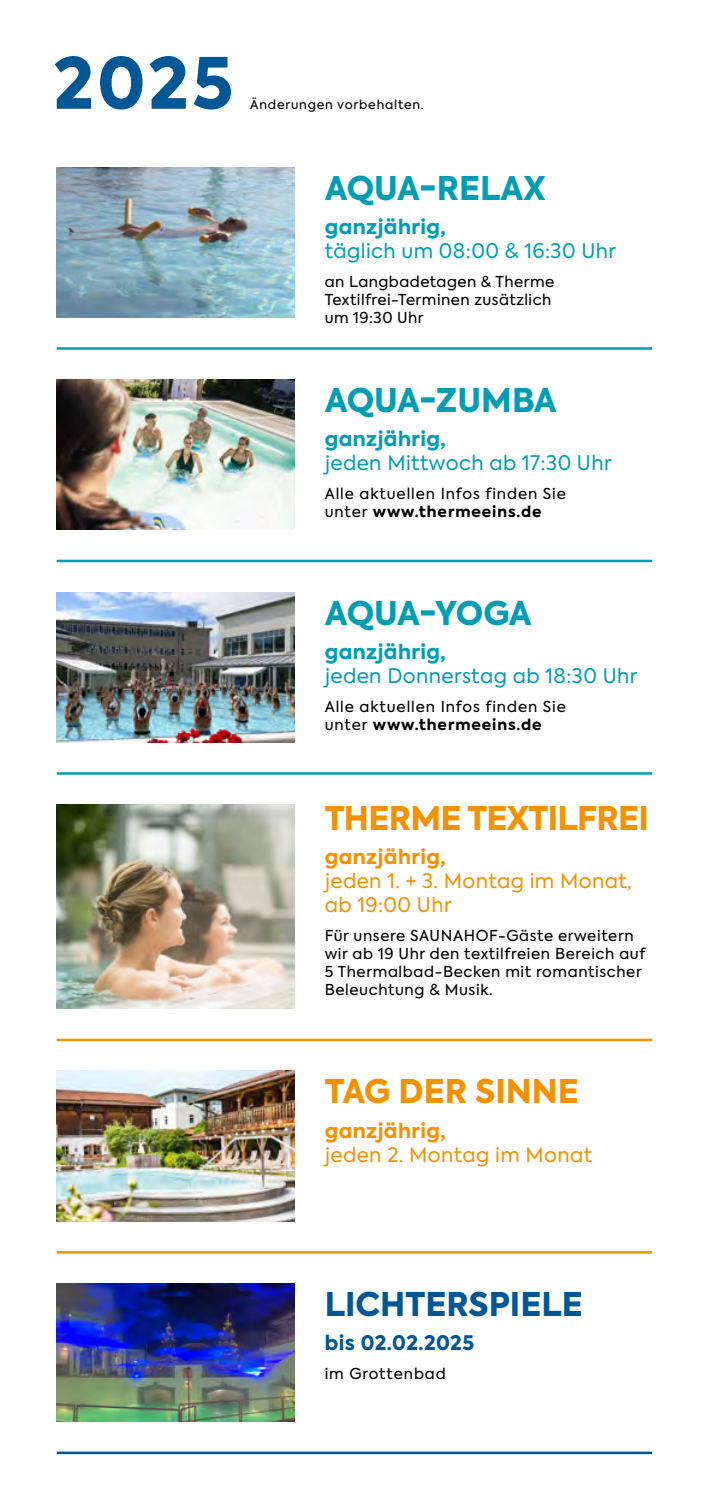
<style>
.page{position:relative;width:709px;height:1489px;background:#fff}
.page>*{position:absolute;margin:0;border:0;box-sizing:border-box;transform-origin:0 0}
.t1{font:800 70px "Axiforma";color:#005795}
.t2{font:800 32.5px "Axiforma";color:#009eb5}
.t3{font:800 32.5px "Axiforma";letter-spacing:-.02em;color:#f39200}
.t4{font:800 32.5px "Axiforma";color:#005795}
.t5{font:800 32.5px "Axiforma";color:#f39200}
.t6{font:800 32.5px "Axiforma";letter-spacing:-.02em;color:#009eb5}
.t7{font:20px "Axiforma";letter-spacing:.02em;color:#009eb5}
.t8{font:20px/24px "Axiforma";letter-spacing:.02em;color:#f39200}
.t9{font:800 20px "Axiforma";letter-spacing:.02em;color:#009eb5}
.t10{font:800 20px "Axiforma";letter-spacing:.02em;color:#f39200}
.t11{font:800 20px "Axiforma";letter-spacing:.02em;color:#005795}
.t12{font:15px/18px "Axiforma";letter-spacing:.04em;color:#000}
.t13{font:15px/18px "Axiforma";letter-spacing:.06em;color:#000}
.t14{font:12.5px "Axiforma";letter-spacing:.06em;color:#000}
.s1{font-weight:800}
</style>
<div class="page">
<img style="left:57px;top:379px;width:238px;height:151px">
<hr style="left:57px;top:559px;width:595px;height:3px;background:#009eb5">
<img style="left:57px;top:167px;width:238px;height:150px">
<hr style="left:57px;top:347px;width:595px;height:3px;background:#009eb5">
<img style="left:57px;top:592px;width:238px;height:150px">
<hr style="left:57px;top:772px;width:595px;height:2px;background:#009eb5">
<hr style="left:57px;top:1038px;width:595px;height:3px;background:#f39200">
<img style="left:57px;top:804px;width:238px;height:204px">
<img style="left:57px;top:1283px;width:238px;height:138px">
<hr style="left:57px;top:1451px;width:595px;height:2px;background:#005795">
<img style="left:57px;top:1070px;width:238px;height:151px">
<hr style="left:57px;top:1250px;width:595px;height:3px;background:#f39200">
<h1 class="t1" style="left:53px;top:35px;width:182px">2025</h1>
<p class="t14" style="left:250px;top:96px;width:175px">Änderungen vorbehalten.</p>
<h2 class="t2" style="left:325px;top:165px;width:222px">AQUA-RELAX</h2>
<h3 class="t9" style="left:325px;top:212px;width:123px">ganzjährig,</h3>
<h3 class="t7" style="left:325px;top:238px;width:293px">täglich um 08:00 &amp; 16:30 Uhr</h3>
<p class="t12" style="left:325px;top:273px;width:231px">an Langbadetagen &amp; Therme<br>Textilfrei-Terminen zusätzlich um 19:30 Uhr</p>
<h2 class="t2" style="left:325px;top:377px;width:234px">AQUA-ZUMBA</h2>
<h3 class="t9" style="left:325px;top:425px;width:123px">ganzjährig,</h3>
<h3 class="t7" style="left:325px;top:450px;width:288px">jeden Mittwoch ab 17:30 Uhr</h3>
<p class="t13" style="left:325px;top:485px;width:243px">Alle aktuellen Infos finden Sie unter <span class="s1">www.thermeeins.de</span></p>
<h2 class="t6" style="left:325px;top:590px;width:208px">AQUA-YOGA</h2>
<h3 class="t9" style="left:325px;top:637px;width:123px">ganzjährig,</h3>
<h3 class="t7" style="left:325px;top:662px;width:314px">jeden Donnerstag ab 18:30 Uhr</h3>
<p class="t13" style="left:325px;top:697px;width:243px">Alle aktuellen Infos finden Sie unter <span class="s1">www.thermeeins.de</span></p>
<h2 class="t3" style="left:325px;top:795px;width:326px">THERME TEXTILFREI</h2>
<h3 class="t10" style="left:325px;top:842px;width:123px">ganzjährig,</h3>
<h3 class="t8" style="left:325px;top:869px;width:309px">jeden 1. + 3. Montag im Monat, ab 19:00 Uhr</h3>
<p class="t12" style="left:325px;top:926px;width:322px">Für unsere SAUNAHOF-Gäste erweitern wir ab 19 Uhr den textilfreien Bereich auf 5 Thermalbad-Becken mit romantischer Beleuchtung &amp; Musik.</p>
<h2 class="t5" style="left:325px;top:1069px;width:256px">TAG DER SINNE</h2>
<h3 class="t10" style="left:325px;top:1116px;width:123px">ganzjährig,</h3>
<h3 class="t8" style="left:325px;top:1142px;width:269px">jeden 2. Montag im Monat</h3>
<h2 class="t4" style="left:325px;top:1281px;width:259px">LICHTERSPIELE</h2>
<h3 class="t11" style="left:325px;top:1328px;width:151px">bis 02.02.2025</h3>
<p class="t13" style="left:325px;top:1364px;width:123px">im Grottenbad</p>
</div>
